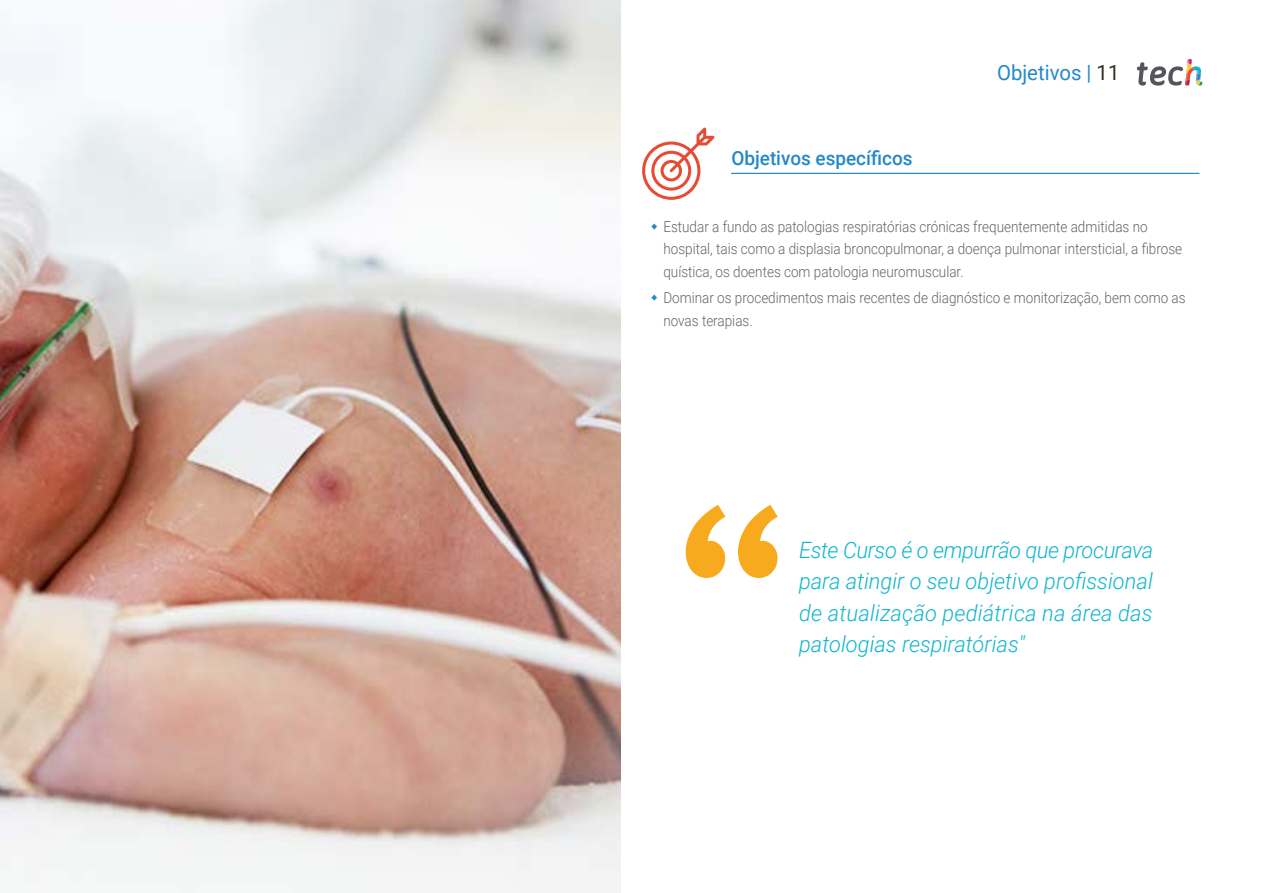
<style>
.page{position:relative;width:1263px;height:893px;background:#fff}
.page>*{position:absolute;margin:0;border:0;box-sizing:border-box;transform-origin:0 0}
.t1{font:italic 300 22.5px/31.5px "Roboto";color:#0fb6cf;text-align:justify}
.t2{font:21px "Roboto";color:#2488c9}
.t3{font:500 19.5px "Roboto";color:#2488c9}
.t4{font:300 15px/22.5px "Roboto";color:#61646a;scale:.9 1}
.s1{color:#312e20}
</style>
<div class="page">
<img style="left:0;top:0;width:621px;height:893px">
<svg style="left:1137px;top:59px;width:65px;height:27px"></svg>
<svg style="left:686px;top:505px;width:92px;height:73px"></svg>
<svg style="left:642px;top:127px;width:72px;height:73px"></svg>
<hr style="left:731px;top:173px;width:468px;height:1px;background:#2488c9">
<h3 class="t3" style="left:731px;top:144px;width:183px">Objetivos específicos</h3>
<h2 class="t2" style="left:997px;top:57px;width:124px">Objetivos | <span class="s1">11</span></h2>
<p class="t4" style="left:663px;top:214px;width:578px">Estudar a fundo as patologias respiratórias crónicas frequentemente admitidas no hospital, tais como a displasia broncopulmonar, a doença pulmonar intersticial, a fibrose quística, os doentes com patologia neuromuscular.</p>
<p class="t4" style="left:663px;top:286px;width:582px">Dominar os procedimentos mais recentes de diagnóstico e monitorização, bem como as novas terapias.</p>
<h1 class="t1" style="left:799px;top:533px;width:356px">Este Curso é o empurrão que procurava para atingir o seu objetivo profissional de atualização pediátrica na área das patologias respiratórias"</h1>
</div>
